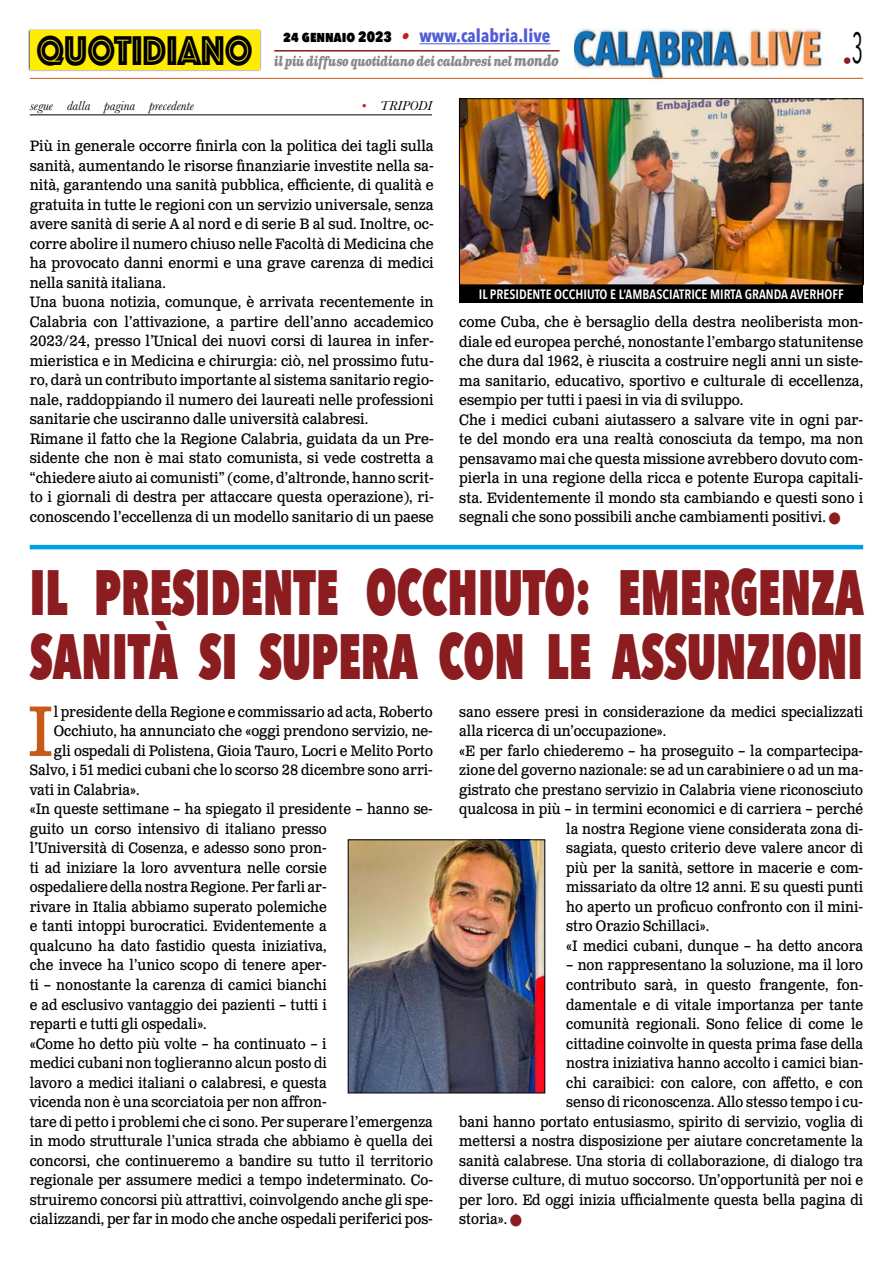
<style>
.page{position:relative;width:893px;height:1263px;background:#fff}
.page>*{position:absolute;margin:0;border:0;box-sizing:border-box;transform-origin:0 0}
.t1{font:71.25px "Clarendon Text Pro";color:#c85a19;scale:.9 1}
.t2{font:800 63.9px/64.5px "Avenir Next Condensed";color:#8b1c1f;scale:.76 1}
.t3{font:43.2px "Phosphate Inline";color:#000;scale:.87 1}
.t4{font:700 18px "Avenir Next Condensed";color:#4f5cd6}
.t5{font:18px "Avenir Next Condensed";color:#8b1c1f}
.t6{font:15px "Clarendon Text Pro";color:#000;scale:.9 1}
.t7{font:15px/19.5px "Clarendon Text Pro";color:#000;scale:.92 1}
.t8{font:600 13.5px "Avenir Next Condensed";color:#fff}
.t9{font:italic 700 13.5px "Clarendon Text Pro";letter-spacing:-.05em;color:#878787;scale:.79 1}
.t10{font:italic 13.5px "Baskerville";color:#000}
.s1{font-weight:800;font-size:15px;color:#000}
.s2{font-family:"Clarendon Text Pro";font-style:italic;font-size:16.5px;color:#ca181a}
.s3{font-size:15px}
.s4{color:#ca181a}
.s5{color:#8b1c1f}
</style>
<div class="page">
<img style="left:574px;top:28px;width:252px;height:53px">
<hr style="left:30px;top:78px;width:833px;height:1px;background:#c85a19">
<div style="left:28px;top:29px;width:233px;height:43px;background:#000;opacity:.75"></div>
<div style="left:30px;top:31px;width:229px;height:39px;background:#ffed00"></div>
<hr style="left:419px;top:43px;width:131px;height:1px;background:#4f5cd6">
<hr style="left:274px;top:50px;width:285px;height:2px;background:#8b1c1f">
<img style="left:350px;top:842px;width:193px;height:249px">
<img style="left:461px;top:101px;width:400px;height:182px">
<div style="left:459px;top:99px;width:404px;height:186px;border:1px solid #000"></div>
<hr style="left:30px;top:545px;width:833px;height:4px;background:#009fe3">
<hr style="left:30px;top:115px;width:402px;height:1px;background:#000">
<div style="left:459px;top:285px;width:404px;height:17px;background:#000"></div>
<h3 class="t3" style="left:36px;top:20px;width:250px">QUOTIDIANO</h3>
<p class="t4" style="left:283px;top:25px;width:269px"><span class="s1">24 gennaio 2023</span> <span class="s2">•</span> www.calabria.live</p>
<p class="t9" style="left:274px;top:53px;width:362px">il più diffuso quotidiano dei calabresi nel <span class="s3">mondo</span></p>
<p class="t10" style="left:30px;top:97px;width:166px">segue dalla pagina precedente</p>
<p class="t10" style="left:361px;top:97px;width:72px"><span class="s4">•</span> TRIPODI</p>
<p class="t5" style="left:843px;top:46px;width:22px">•<sup>3</sup></p>
<p class="t7" style="left:30px;top:137px;width:441px">Più in generale occorre finirla con la politica dei tagli sulla sanità, aumentando le risorse finanziarie investite nella sa&shy;nità, garantendo una sanità pubblica, efficiente, di qualità e gratuita in tutte le regioni con un servizio universale, senza avere sanità di serie A al nord e di serie B al sud. Inoltre, oc&shy;corre abolire il numero chiuso nelle Facoltà di Medicina che ha provocato danni enormi e una grave carenza di medici nella sanità italiana.<br>Una buona notizia, comunque, è arrivata recentemente in Calabria con l’attivazione, a partire dell’anno accademico 2023/24, presso l’Unical dei nuovi corsi di laurea in infer&shy;mieristica e in Medicina e chirurgia: ciò, nel prossimo futu&shy;ro, darà un contributo importante al sistema sanitario regio&shy;nale, raddoppiando il numero dei laureati nelle professioni sanitarie che usciranno dalle università calabresi.<br>Rimane il fatto che la Regione Calabria, guidata da un Pre&shy;sidente che non è mai stato comunista, si vede costretta a “chiedere aiuto ai comunisti” (come, d’altronde, hanno scrit&shy;to i giornali di destra per attaccare questa operazione), ri&shy;conoscendo l’eccellenza di un modello sanitario di un paese</p>
<p class="t8" style="left:479px;top:282px;width:366px">IL PRESIDENTE OCCHIUTO E L’AMBASCIATRICE MIRTA GRANDA AVERHOFF</p>
<p class="t7" style="left:459px;top:313px;width:441px">come Cuba, che è bersaglio della destra neoliberista mon&shy;diale ed europea perché, nonostante l’embargo statunitense che dura dal 1962, è riuscita a costruire negli anni un siste&shy;ma sanitario, educativo, sportivo e culturale di eccellenza, esempio per tutti i paesi in via di sviluppo.<br>Che i medici cubani aiutassero a salvare vite in ogni par&shy;te del mondo era una realtà conosciuta da tempo, ma non pensavamo mai che questa missione avrebbero dovuto com&shy;pierla in una regione della ricca e potente Europa capitali&shy;sta. Evidentemente il mondo sta cambiando e questi sono i segnali che sono possibili anche cambiamenti positivi. <span class="s5">■</span></p>
<h2 class="t2" style="left:30px;top:559px;width:1099px">IL PRESIDENTE OCCHIUTO: EMERGENZA<br>SANITÀ SI SUPERA CON LE ASSUNZIONI</h2>
<h1 class="t1" style="left:27px;top:688px;width:31px">I</h1>
<p class="t6" style="left:54px;top:703px;width:423px">l presidente della Regione e commissario ad acta, Roberto</p>
<p class="t6" style="left:54px;top:722px;width:423px">Occhiuto, ha annunciato che «oggi prendono servizio, ne-</p>
<p class="t6" style="left:54px;top:742px;width:423px">gli ospedali di Polistena, Gioia Tauro, Locri e Melito Porto</p>
<p class="t6" style="left:30px;top:761px;width:449px">Salvo, i 51 medici cubani che lo scorso 28 dicembre sono arri-</p>
<p class="t6" style="left:30px;top:781px;width:123px">vati in Calabria».</p>
<p class="t6" style="left:30px;top:800px;width:449px">«In queste settimane – ha spiegato il presidente – hanno se-</p>
<p class="t6" style="left:30px;top:820px;width:331px">guito un corso intensivo di italiano presso</p>
<p class="t6" style="left:30px;top:839px;width:331px">l’Università di Cosenza, e adesso sono pron-</p>
<p class="t6" style="left:30px;top:859px;width:331px">ti ad iniziare la loro avventura nelle corsie</p>
<p class="t6" style="left:30px;top:878px;width:331px">ospedaliere della nostra Regione. Per farli ar-</p>
<p class="t6" style="left:30px;top:898px;width:331px">rivare in Italia abbiamo superato polemiche</p>
<p class="t6" style="left:30px;top:917px;width:331px">e tanti intoppi burocratici. Evidentemente a</p>
<p class="t6" style="left:30px;top:937px;width:331px">qualcuno ha dato fastidio questa iniziativa,</p>
<p class="t6" style="left:30px;top:956px;width:331px">che invece ha l’unico scopo di tenere aper-</p>
<p class="t6" style="left:30px;top:976px;width:331px">ti – nonostante la carenza di camici bianchi</p>
<p class="t6" style="left:30px;top:995px;width:331px">e ad esclusivo vantaggio dei pazienti – tutti i</p>
<p class="t6" style="left:30px;top:1015px;width:198px">reparti e tutti gli ospedali».</p>
<p class="t6" style="left:30px;top:1034px;width:331px">«Come ho detto più volte – ha continuato – i</p>
<p class="t6" style="left:30px;top:1054px;width:331px">medici cubani non toglieranno alcun posto di</p>
<p class="t6" style="left:30px;top:1073px;width:331px">lavoro a medici italiani o calabresi, e questa</p>
<p class="t6" style="left:30px;top:1093px;width:331px">vicenda non è una scorciatoia per non affron-</p>
<p class="t6" style="left:30px;top:1112px;width:449px">tare di petto i problemi che ci sono. Per superare l’emergenza</p>
<p class="t6" style="left:30px;top:1132px;width:449px">in modo strutturale l’unica strada che abbiamo è quella dei</p>
<p class="t6" style="left:30px;top:1151px;width:449px">concorsi, che continueremo a bandire su tutto il territorio</p>
<p class="t6" style="left:30px;top:1171px;width:449px">regionale per assumere medici a tempo indeterminato. Co-</p>
<p class="t6" style="left:30px;top:1190px;width:449px">struiremo concorsi più attrattivi, coinvolgendo anche gli spe-</p>
<p class="t6" style="left:30px;top:1210px;width:449px">cializzandi, per far in modo che anche ospedali periferici pos-</p>
<p class="t6" style="left:459px;top:703px;width:450px">sano essere presi in considerazione da medici specializzati</p>
<p class="t6" style="left:459px;top:722px;width:232px">alla ricerca di un’occupazione».</p>
<p class="t6" style="left:459px;top:742px;width:450px">«E per farlo chiederemo – ha proseguito – la compartecipa-</p>
<p class="t6" style="left:459px;top:761px;width:450px">zione del governo nazionale: se ad un carabiniere o ad un ma-</p>
<p class="t6" style="left:459px;top:781px;width:450px">gistrato che prestano servizio in Calabria viene riconosciuto</p>
<p class="t6" style="left:459px;top:800px;width:450px">qualcosa in più – in termini economici e di carriera – perché</p>
<p class="t6" style="left:566px;top:820px;width:331px">la nostra Regione viene considerata zona di-</p>
<p class="t6" style="left:566px;top:839px;width:331px">sagiata, questo criterio deve valere ancor di</p>
<p class="t6" style="left:566px;top:859px;width:331px">più per la sanità, settore in macerie e com-</p>
<p class="t6" style="left:566px;top:878px;width:331px">missariato da oltre 12 anni. E su questi punti</p>
<p class="t6" style="left:566px;top:898px;width:331px">ho aperto un proficuo confronto con il mini-</p>
<p class="t6" style="left:566px;top:917px;width:160px">stro Orazio Schillaci».</p>
<p class="t6" style="left:566px;top:937px;width:331px">«I medici cubani, dunque – ha detto ancora</p>
<p class="t6" style="left:566px;top:956px;width:331px">– non rappresentano la soluzione, ma il loro</p>
<p class="t6" style="left:566px;top:976px;width:331px">contributo sarà, in questo frangente, fon-</p>
<p class="t6" style="left:566px;top:995px;width:331px">damentale e di vitale importanza per tante</p>
<p class="t6" style="left:566px;top:1015px;width:331px">comunità regionali. Sono felice di come le</p>
<p class="t6" style="left:566px;top:1034px;width:331px">cittadine coinvolte in questa prima fase della</p>
<p class="t6" style="left:566px;top:1054px;width:331px">nostra iniziativa hanno accolto i camici bian-</p>
<p class="t6" style="left:566px;top:1073px;width:331px">chi caraibici: con calore, con affetto, e con</p>
<p class="t6" style="left:566px;top:1093px;width:331px">senso di riconoscenza. Allo stesso tempo i cu-</p>
<p class="t6" style="left:459px;top:1112px;width:450px">bani hanno portato entusiasmo, spirito di servizio, voglia di</p>
<p class="t6" style="left:459px;top:1132px;width:450px">mettersi a nostra disposizione per aiutare concretamente la</p>
<p class="t6" style="left:459px;top:1151px;width:450px">sanità calabrese. Una storia di collaborazione, di dialogo tra</p>
<p class="t6" style="left:459px;top:1171px;width:450px">diverse culture, di mutuo soccorso. Un’opportunità per noi e</p>
<p class="t6" style="left:459px;top:1190px;width:450px">per loro. Ed oggi inizia ufficialmente questa bella pagina di</p>
<p class="t6" style="left:459px;top:1210px;width:71px">storia». <span class="s5">■</span></p>
</div>
